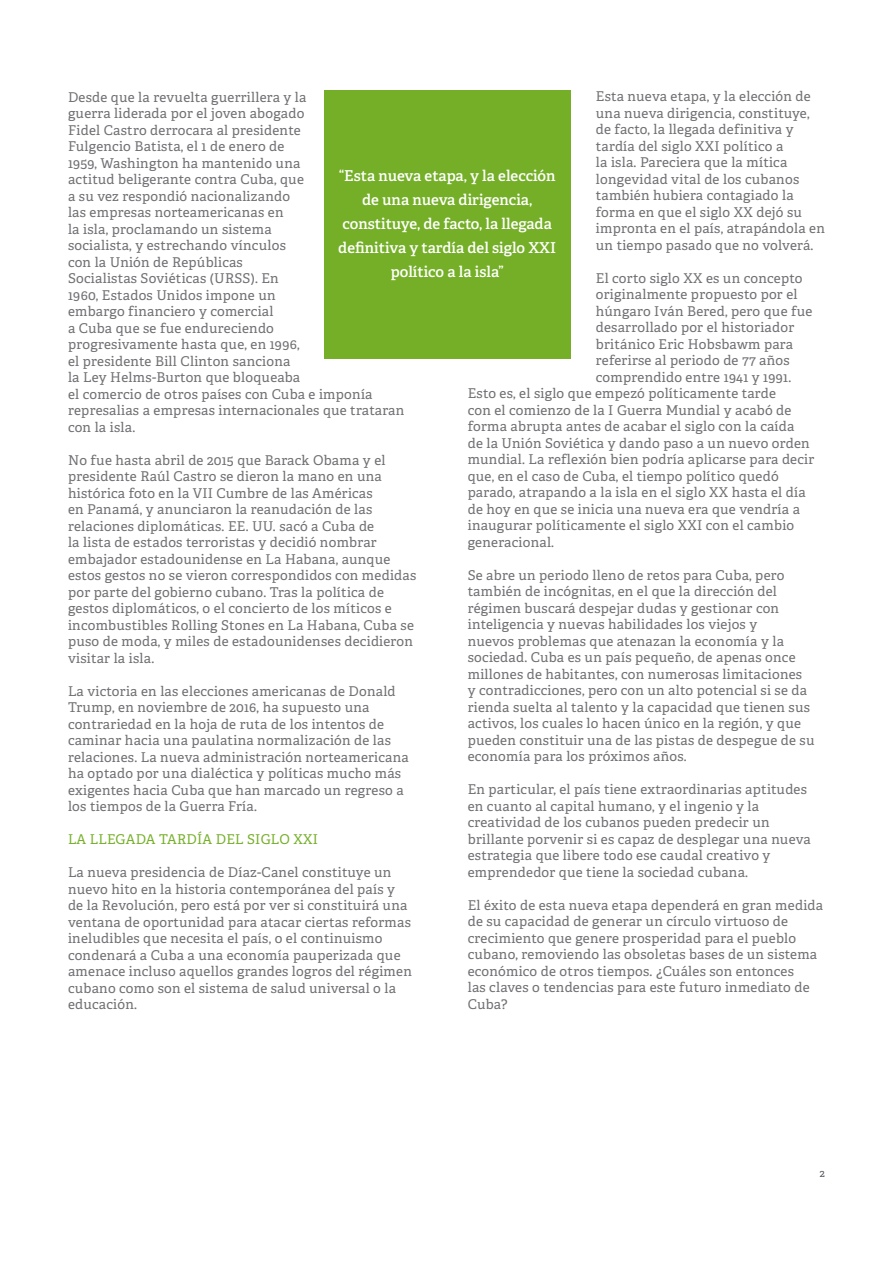
<style>
.page{position:relative;width:893px;height:1263px;background:#fff}
.page>*{position:absolute;margin:0;border:0;box-sizing:border-box;transform-origin:0 0}
.t1{font:600 15px/24px "Adelle";color:#fff;text-align:center}
.t2{font:13.5px/16.5px "Adelle";letter-spacing:.02em;color:#706f73}
.t3{font:13.5px "Adelle";letter-spacing:.02em;color:#74af27}
.t4{font:10.5px "Adelle";color:#52555b}
</style>
<div class="page">
<div style="left:324px;top:90px;width:246px;height:269px;background:#74af27"></div>
<p class="t2" style="left:596px;top:88px;width:231px">Esta nueva etapa, y la elección de una nueva dirigencia, constituye, de facto, la llegada definitiva y tardía del siglo XXI político a<br>la isla. Pareciera que la mítica longevidad vital de los cubanos también hubiera contagiado la forma en que el siglo XX dejó su impronta en el país, atrapándola en un tiempo pasado que no volverá.</p>
<p class="t2" style="left:596px;top:269px;width:208px">El corto siglo XX es un concepto</p>
<p class="t2" style="left:596px;top:286px;width:203px">originalmente propuesto por el</p>
<p class="t2" style="left:596px;top:302px;width:218px">húngaro Iván Bered, pero que fue</p>
<p class="t2" style="left:596px;top:319px;width:200px">desarrollado por el historiador</p>
<p class="t2" style="left:596px;top:335px;width:199px">británico Eric Hobsbawm para</p>
<p class="t2" style="left:596px;top:352px;width:195px">referirse al periodo de 77 años</p>
<p class="t2" style="left:596px;top:368px;width:197px">comprendido entre 1941 y 1991.</p>
<p class="t2" style="left:468px;top:385px;width:310px">Esto es, el siglo que empezó políticamente tarde</p>
<p class="t2" style="left:468px;top:401px;width:325px">con el comienzo de la I Guerra Mundial y acabó de</p>
<p class="t2" style="left:468px;top:418px;width:328px">forma abrupta antes de acabar el siglo con la caída</p>
<p class="t2" style="left:468px;top:434px;width:343px">de la Unión Soviética y dando paso a un nuevo orden</p>
<p class="t2" style="left:468px;top:451px;width:348px">mundial. La reflexión bien podría aplicarse para decir</p>
<p class="t2" style="left:468px;top:467px;width:312px">que, en el caso de Cuba, el tiempo político quedó</p>
<p class="t2" style="left:468px;top:484px;width:339px">parado, atrapando a la isla en el siglo XX hasta el día</p>
<p class="t2" style="left:468px;top:500px;width:334px">de hoy en que se inicia una nueva era que vendría a</p>
<p class="t2" style="left:468px;top:517px;width:328px">inaugurar políticamente el siglo XXI con el cambio</p>
<p class="t2" style="left:468px;top:533px;width:88px">generacional.</p>
<p class="t2" style="left:468px;top:566px;width:348px">Se abre un periodo lleno de retos para Cuba, pero también de incógnitas, en el que la dirección del régimen buscará despejar dudas y gestionar con inteligencia y nuevas habilidades los viejos y<br>nuevos problemas que atenazan la economía y la sociedad. Cuba es un país pequeño, de apenas once millones de habitantes, con numerosas limitaciones<br>y contradicciones, pero con un alto potencial si se da rienda suelta al talento y la capacidad que tienen sus activos, los cuales lo hacen único en la región, y que pueden constituir una de las pistas de despegue de su economía para los próximos años.</p>
<p class="t2" style="left:468px;top:781px;width:345px">En particular, el país tiene extraordinarias aptitudes en cuanto al capital humano, y el ingenio y la creatividad de los cubanos pueden predecir un brillante porvenir si es capaz de desplegar una nueva estrategia que libere todo ese caudal creativo y emprendedor que tiene la sociedad cubana.</p>
<p class="t2" style="left:468px;top:896px;width:357px">El éxito de esta nueva etapa dependerá en gran medida de su capacidad de generar un círculo virtuoso de crecimiento que genere prosperidad para el pueblo cubano, removiendo las obsoletas bases de un sistema económico de otros tiempos. ¿Cuáles son entonces<br>las claves o tendencias para este futuro inmediato de Cuba?</p>
<p class="t2" style="left:68px;top:88px;width:338px">Desde que la revuelta guerrillera y la<br>guerra liderada por el joven abogado<br>Fidel Castro derrocara al presidente<br>Fulgencio Batista, el 1 de enero de<br>1959, Washington ha mantenido una<br>actitud beligerante contra Cuba, que<br>a su vez respondió nacionalizando<br>las empresas norteamericanas en<br>la isla, proclamando un sistema<br>socialista, y estrechando vínculos<br>con la Unión de Repúblicas<br>Socialistas Soviéticas (URSS). En<br>1960, Estados Unidos impone un<br>embargo financiero y comercial<br>a Cuba que se fue endureciendo<br>progresivamente hasta que, en 1996,<br>el presidente Bill Clinton sanciona<br>la Ley Helms-Burton que bloqueaba<br>el comercio de otros países con Cuba e imponía represalias a empresas internacionales que trataran con la isla.</p>
<p class="t2" style="left:68px;top:451px;width:350px">No fue hasta abril de 2015 que Barack Obama y el presidente Raúl Castro se dieron la mano en una histórica foto en la VII Cumbre de las Américas<br>en Panamá, y anunciaron la reanudación de las relaciones diplomáticas. EE. UU. sacó a Cuba de<br>la lista de estados terroristas y decidió nombrar embajador estadounidense en La Habana, aunque estos gestos no se vieron correspondidos con medidas por parte del gobierno cubano. Tras la política de gestos diplomáticos, o el concierto de los míticos e incombustibles Rolling Stones en La Habana, Cuba se puso de moda, y miles de estadounidenses decidieron visitar la isla.</p>
<p class="t2" style="left:68px;top:682px;width:342px">La victoria en las elecciones americanas de Donald Trump, en noviembre de 2016, ha supuesto una contrariedad en la hoja de ruta de los intentos de caminar hacia una paulatina normalización de las relaciones. La nueva administración norteamericana ha optado por una dialéctica y políticas mucho más exigentes hacia Cuba que han marcado un regreso a los tiempos de la Guerra Fría.</p>
<p class="t3" style="left:68px;top:829px;width:251px">LA LLEGADA TARDÍA DEL SIGLO XXI</p>
<p class="t2" style="left:68px;top:863px;width:345px">La nueva presidencia de Díaz-Canel constituye un nuevo hito en la historia contemporánea del país y de la Revolución, pero está por ver si constituirá una ventana de oportunidad para atacar ciertas reformas ineludibles que necesita el país, o el continuismo condenará a Cuba a una economía pauperizada que amenace incluso aquellos grandes logros del régimen cubano como son el sistema de salud universal o la educación.</p>
<p class="t1" style="left:338px;top:163px;width:219px">“Esta nueva etapa, y la elección de una nueva dirigencia, constituye, de facto, la llegada definitiva y tardía del siglo XXI político a la isla”</p>
<p class="t4" style="left:820px;top:1166px;width:7px">2</p>
</div>
